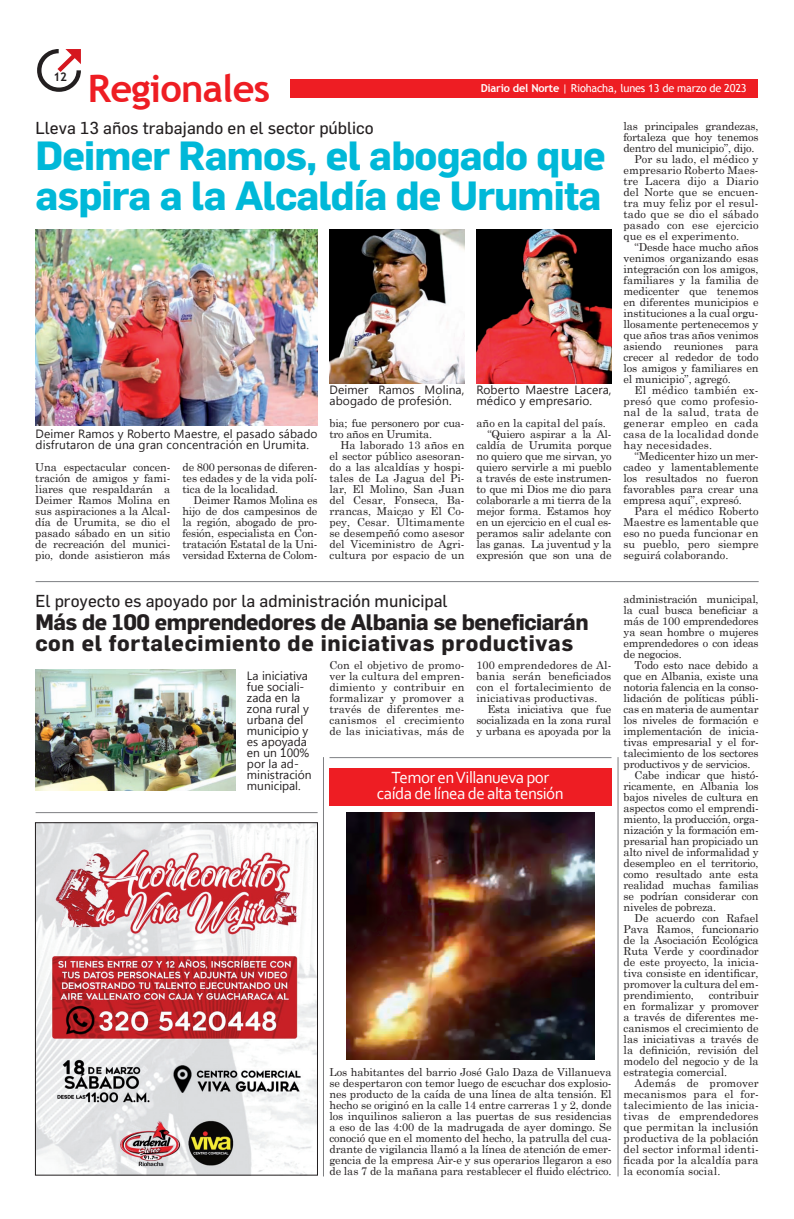
<style>
.page{position:relative;width:794px;height:1219px;background:#fff}
.page>*{position:absolute;margin:0;border:0;box-sizing:border-box;transform-origin:0 0}
.Título_medio_34pt{font:700 40px/40px "Flama";letter-spacing:-.02em;color:#00b8d8}
.Texto_capitular{font:700 38px "Trebuchet MS";letter-spacing:-.02em;color:#ee1d23}
.Titulo_Medio_30Pt{font:700 22px/21px "Flama";letter-spacing:.03em;color:#231f20}
.Antetitulo{font:17px "Flama";color:#231f20}
.Sumario_pequeño{font:17px/16px "Corbel";letter-spacing:-.03em;color:#fff;text-align:center}
.Pié_de_foto{font:12px/11px "Segoe UI";letter-spacing:.01em;color:#231f20}
.Texto_capitular-2{font:700 12px "Trebuchet MS";color:#231f20}
.Texto{font:11px/11px "Century Schoolbook";letter-spacing:-.01em;color:#231f20;text-align:justify}
.Texto_sin_sangrias{font:11px/11px "Century Schoolbook";letter-spacing:-.01em;color:#231f20;text-align:justify}
.Texto-2{font:11px "Trebuchet MS";letter-spacing:-.02em;color:#fff}
.s1{font-weight:700}
</style>
<div class="page">
<div style="left:290px;top:79px;width:468px;height:18px;background:#ee1d23"></div>
<svg style="left:37px;top:49px;width:44px;height:43px"></svg>
<img style="left:37px;top:825px;width:278px;height:348px">
<div style="left:329px;top:768px;width:282px;height:38px;background:#ee1d23"></div>
<img style="left:346px;top:812px;width:249px;height:248px">
<img style="left:329px;top:229px;width:135px;height:154px">
<img style="left:476px;top:229px;width:135px;height:154px">
<hr style="left:36px;top:581px;width:722px;height:1px;background:#7e8083">
<hr style="left:36px;top:812px;width:281px;height:1px;background:#7e8083">
<hr style="left:329px;top:757px;width:282px;height:1px;background:#7e8083">
<hr style="left:323px;top:757px;width:1px;height:419px;background:#7e8083">
<hr style="left:617px;top:757px;width:1px;height:419px;background:#7e8083">
<img style="left:35px;top:669px;width:200px;height:121px">
<img style="left:36px;top:229px;width:281px;height:197px">
<p class="Texto_capitular-2" style="left:54px;top:69px;width:15px">12</p>
<p class="Texto_capitular" style="left:88px;top:65px;width:184px">Regionales</p>
<p class="Texto-2" style="left:481px;top:81px;width:267px"><span class="s1">Diario del Norte</span> | Riohacha, lunes 13 de marzo de 2023</p>
<p class="Antetitulo" style="left:35px;top:118px;width:340px">Lleva 13 años trabajando en el sector público</p>
<p class="Título_medio_34pt" style="left:35px;top:134px;width:572px">Deimer Ramos, el abogado que aspira a la Alcaldía de Urumita</p>
<p class="Pié_de_foto" style="left:36px;top:428px;width:283px">Deimer Ramos y Roberto Maestre, el pasado sábado disfrutaron de una gran concentración en Urumita.</p>
<p class="Texto_sin_sangrias" style="left:182px;top:461px;width:136px">de 800 personas de diferen&shy;tes edades y de la vida polí&shy;tica de la localidad.</p>
<p class="Texto" style="left:182px;top:494px;width:136px;text-indent:11px">Deimer Ramos Molina es hijo de dos campesinos de la región, abogado de pro&shy;fesión, especialista en Con&shy;tratación Estatal de la Uni&shy;versidad Externa de Colom-</p>
<p class="Texto_sin_sangrias" style="left:35px;top:461px;width:136px">Una espectacular concen&shy;tración de amigos y fami&shy;liares que respaldarán a Deimer Ramos Molina en sus aspiraciones a la Alcal&shy;día de Urumita, se dio el pasado sábado en un sitio de recreación del munici&shy;pio, donde asistieron más</p>
<p class="Pié_de_foto" style="left:329px;top:384px;width:136px">Deimer Ramos Molina, abogado de profesión.</p>
<p class="Pié_de_foto" style="left:476px;top:384px;width:136px">Roberto Maestre Lacera, médico y empresario.</p>
<p class="Texto" style="left:329px;top:417px;width:136px">bia; fue personero por cua&shy;tro años en Urumita.</p>
<p class="Texto" style="left:329px;top:439px;width:136px;text-indent:11px">Ha laborado 13 años en el sector público asesoran&shy;do a las alcaldías y hospi&shy;tales de La Jagua del Pi&shy;lar, El Molino, San Juan del Cesar, Fonseca, Ba&shy;rrancas, Maicao y El Co&shy;pey, Cesar. Últimamente se desempeñó como asesor del Viceministro de Agri&shy;cultura por espacio de un</p>
<p class="Texto" style="left:476px;top:417px;width:131px">año en la capital del país.</p>
<p class="Texto" style="left:476px;top:428px;width:136px;text-indent:11px">“Quiero aspirar a la Al&shy;caldía de Urumita porque no quiero que me sirvan, yo quiero servirle a mi pueblo a través de este instrumen&shy;to que mi Dios me dio para colaborarle a mi tierra de la mejor forma. Estamos hoy en un ejercicio en el cual es&shy;peramos salir adelante con las ganas. La juventud y la expresión que son una de</p>
<p class="Texto" style="left:623px;top:120px;width:136px">las principales grandezas, fortaleza que hoy tenemos dentro del municipio”, dijo.</p>
<p class="Texto" style="left:623px;top:153px;width:136px;text-indent:11px">Por su lado, el médico y empresario Roberto Maes&shy;tre Lacera dijo a Diario del Norte que se encuen&shy;tra muy feliz por el resul&shy;tado que se dio el sábado pasado con ese ejercicio que es el experimento.</p>
<p class="Texto" style="left:623px;top:241px;width:136px;text-indent:11px">“Desde hace mucho años venimos organizando esas integración con los amigos, familiares y la familia de medicenter que tenemos en diferentes municipios e instituciones a la cual orgu&shy;llosamente pertenecemos y que años tras años venimos asiendo reuniones para crecer al rededor de todo los amigos y familiares en el municipio”, agregó.</p>
<p class="Texto" style="left:623px;top:384px;width:136px;text-indent:11px">El médico también ex&shy;presó que como profesio&shy;nal de la salud, trata de generar empleo en cada casa de la localidad donde hay necesidades.</p>
<p class="Texto" style="left:623px;top:450px;width:136px;text-indent:11px">“Medicenter hizo un mer&shy;cadeo y lamentablemente los resultados no fueron favorables para crear una empresa aquí”, expresó.</p>
<p class="Texto" style="left:623px;top:505px;width:136px;text-indent:11px">Para el médico Roberto Maestre es lamentable que eso no pueda funcionar en su pueblo, pero siempre seguirá colaborando.</p>
<p class="Antetitulo" style="left:35px;top:591px;width:414px">El proyecto es apoyado por la administración municipal</p>
<p class="Titulo_Medio_30Pt" style="left:35px;top:611px;width:554px">Más de 100 emprendedores de Albania se beneficiarán con el fortalecimiento de iniciativas productivas</p>
<p class="Texto_sin_sangrias" style="left:329px;top:659px;width:136px">Con el objetivo de promo&shy;ver la cultura del empren&shy;dimiento y contribuir en formalizar y promover a través de diferentes me&shy;canismos el crecimiento de las iniciativas, más de</p>
<p class="Texto_sin_sangrias" style="left:476px;top:659px;width:136px">100 emprendedores de Al&shy;bania serán beneficiados con el fortalecimiento de iniciativas productivas.</p>
<p class="Texto" style="left:476px;top:703px;width:136px;text-indent:11px">Esta iniciativa que fue socializada en la zona rural y urbana es apoyada por la</p>
<p class="Pié_de_foto" style="left:247px;top:670px;width:66px">La iniciativa fue sociali&shy;zada en la zona rural y urbana del municipio y es apoyada en un 100% por la ad&shy;ministración municipal.</p>
<p class="Sumario_pequeño" style="left:377px;top:769px;width:188px">Temor en Villanueva por caída de línea de alta tensión</p>
<p class="Texto_sin_sangrias" style="left:329px;top:1066px;width:283px">Los habitantes del barrio José Galo Daza de Villanueva se despertaron con temor luego de escuchar dos explosio&shy;nes producto de la caída de una línea de alta tensión. El hecho se originó en la calle 14 entre carreras 1 y 2, donde los inquilinos salieron a las puertas de sus residencias a eso de las 4:00 de la madrugada de ayer domingo. Se conoció que en el momento del hecho, la patrulla del cua&shy;drante de vigilancia llamó a la línea de atención de emer&shy;gencia de la empresa Air-e y sus operarios llegaron a eso de las 7 de la mañana para restablecer el fluido eléctrico.</p>
<p class="Texto" style="left:623px;top:593px;width:136px">administración municipal, la cual busca beneficiar a más de 100 emprendedores ya sean hombre o mujeres emprendedores o con ideas de negocios.</p>
<p class="Texto" style="left:623px;top:659px;width:136px;text-indent:11px">Todo esto nace debido a que en Albania, existe una notoria falencia en la conso&shy;lidación de políticas públi&shy;cas en materia de aumentar los niveles de formación e implementación de inicia&shy;tivas empresarial y el for&shy;talecimiento de los sectores productivos y de servicios.</p>
<p class="Texto" style="left:623px;top:769px;width:136px;text-indent:11px">Cabe indicar que histó&shy;ricamente, en Albania los bajos niveles de cultura en aspectos como el emprendi&shy;miento, la producción, orga&shy;nización y la formación em&shy;presarial han propiciado un alto nivel de informalidad y desempleo en el territorio, como resultado ante esta realidad muchas familias se podrían considerar con niveles de pobreza.</p>
<p class="Texto" style="left:623px;top:912px;width:136px;text-indent:11px">De acuerdo con Rafael Pava Ramos, funcionario de la Asociación Ecológica Ruta Verde y coordinador de este proyecto, la inicia&shy;tiva consiste en identificar, promover la cultura del em&shy;prendimiento,</p>
<p class="Texto" style="left:623px;top:989px;width:136px;text-indent:85px">contribuir en formalizar y promover a través de diferentes me&shy;canismos el crecimiento de las iniciativas a través de la definición, revisión del modelo del negocio y de la estrategia comercial.</p>
<p class="Texto" style="left:623px;top:1077px;width:136px;text-indent:11px">Además de promover mecanismos para el for&shy;talecimiento de las inicia&shy;tivas de emprendedores que permitan la inclusión productiva de la población del sector informal identi&shy;ficada por la alcaldía para la economía social.</p>
</div>
